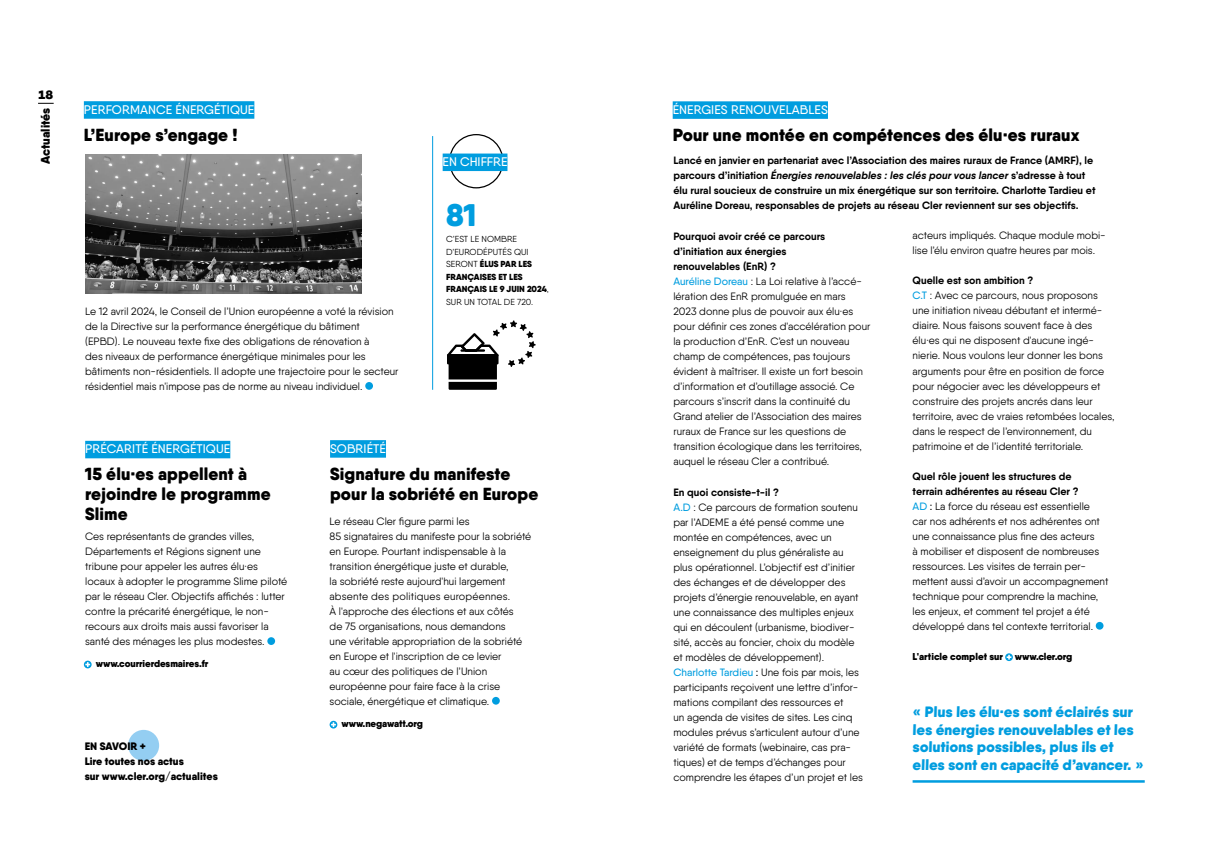
<style>
.page{position:relative;width:1205px;height:851px;background:#fff}
.page>*{position:absolute;margin:0;border:0;box-sizing:border-box;transform-origin:0 0}
.t1{font:900 31.25px "Qanelas Soft";color:#009ddf}
.t2{font:900 17.5px/20px "Qanelas Soft";letter-spacing:.005em;color:#000}
.t3{font:900 15px/17.5px "Qanelas Soft";color:#009ddf}
.t4{font:500 12.5px "Qanelas Soft";letter-spacing:.005em;color:#fff}
.t5{font:900 12.5px "Qanelas Soft";color:#000}
.t6{font:800 12.5px "Campton";color:#000}
.t7{font:900 10.75px/14.9px "Qanelas Soft";color:#000}
.t8{font:10.62px/15px "Qanelas Soft";color:#000}
.t9{font:700 10.62px/15px "Qanelas Soft";color:#000}
.t10{font:900 10px "Qanelas Soft";letter-spacing:-.01em;color:#000}
.t11{font:8.75px/12.5px "Qanelas Soft";color:#000}
.s1{font-weight:900}
.s2{font-style:italic}
.s3{font-weight:700}
.s4{font-weight:500;color:#009ddf}
.s5{font-weight:500}
</style>
<div class="page">
<svg style="left:38px;top:103px;width:16px;height:1px"></svg>
<div style="left:128px;top:729px;width:31px;height:31px;background:#94cef2;border-radius:50%"></div>
<div style="left:267px;top:637px;width:8px;height:8px;background:#009ddf;border-radius:50%"></div>
<hr style="left:432px;top:136px;width:1px;height:254px;background:#009ddf">
<div style="left:443px;top:153px;width:64px;height:18px;background:#009ddf"></div>
<div style="left:85px;top:441px;width:145px;height:17px;background:#009ddf"></div>
<div style="left:673px;top:101px;width:155px;height:18px;background:#009ddf"></div>
<div style="left:1096px;top:621px;width:7px;height:8px;background:#009ddf;border-radius:50%"></div>
<hr style="left:912px;top:780px;width:232px;height:2px;background:#009ddf">
<div style="left:330px;top:440px;width:56px;height:17px;background:#009ddf"></div>
<div style="left:492px;top:696px;width:8px;height:8px;background:#009ddf;border-radius:50%"></div>
<svg style="left:330px;top:720px;width:7px;height:8px"></svg>
<svg style="left:331px;top:722px;width:5px;height:5px"></svg>
<svg style="left:84px;top:660px;width:8px;height:8px"></svg>
<svg style="left:85px;top:662px;width:5px;height:4px"></svg>
<div style="left:365px;top:382px;width:8px;height:8px;background:#009ddf;border-radius:50%"></div>
<div style="left:84px;top:101px;width:170px;height:18px;background:#009ddf"></div>
<img style="left:85px;top:154px;width:276px;height:140px">
<svg style="left:447px;top:320px;width:89px;height:70px"></svg>
<svg style="left:1005px;top:653px;width:8px;height:8px"></svg>
<svg style="left:1006px;top:654px;width:5px;height:5px"></svg>
<p class="t6" style="left:39px;top:86px;width:16px">18</p>
<p class="t5" style="left:37px;top:164px;width:58px;rotate:-90deg">Actualités</p>
<p class="t4" style="left:84px;top:102px;width:172px">PERFORMANCE ÉNERGÉTIQUE</p>
<h2 class="t2" style="left:84px;top:124px;width:155px">L’Europe s’engage !</h2>
<p class="t8" style="left:85px;top:303px;width:315px">Le 12 avril 2024, le Conseil de l’Union européenne a voté la révision de la Directive sur la performance énergétique du bâtiment<br>(EPBD). Le nouveau texte fixe des obligations de rénovation à<br>des niveaux de performance énergétique minimales pour les bâtiments non-résidentiels. Il adopte une trajectoire pour le secteur résidentiel mais n'impose pas de norme au niveau individuel.</p>
<p class="t4" style="left:443px;top:154px;width:66px">EN CHIFFRE</p>
<h1 class="t1" style="left:446px;top:195px;width:32px">81</h1>
<p class="t11" style="left:446px;top:233px;width:104px">C’EST LE NOMBRE<br>D’EURODÉPUTÉS QUI<br>SERONT <span class="s1">ÉLUS PAR LES<br>FRANÇAISES ET LES<br>FRANÇAIS LE 9 JUIN 2024</span>,<br>SUR UN TOTAL DE 720.</p>
<p class="t4" style="left:85px;top:441px;width:147px">PRÉCARITÉ ÉNERGÉTIQUE</p>
<h2 class="t2" style="left:85px;top:464px;width:187px">15 élu·es appellent à rejoindre le programme<br>Slime</h2>
<p class="t8" style="left:85px;top:528px;width:203px">Ces représentants de grandes villes, Départements et Régions signent une tribune pour appeler les autres élu·es locaux à adopter le programme Slime piloté par le réseau Cler. Objectifs affichés : lutter contre la précarité énergétique, le non&shy;recours aux droits mais aussi favoriser la santé des ménages les plus modestes.</p>
<p class="t10" style="left:96px;top:657px;width:114px">www.courrierdesmaires.fr</p>
<p class="t7" style="left:85px;top:738px;width:135px">EN SAVOIR +<br>Lire toutes nos actus<br>sur www.cler.org/actualites</p>
<p class="t4" style="left:330px;top:440px;width:57px">SOBRIÉTÉ</p>
<h2 class="t2" style="left:330px;top:463px;width:210px">Signature du manifeste pour la sobriété en Europe</h2>
<p class="t8" style="left:330px;top:513px;width:203px">Le réseau Cler figure parmi les<br>85 signataires du manifeste pour la sobriété en Europe. Pourtant indispensable à la transition énergétique juste et durable,<br>la sobriété reste aujourd'hui largement absente des politiques européennes.<br>À l'approche des élections et aux côtés<br>de 75 organisations, nous demandons<br>une véritable appropriation de la sobriété en Europe et l'inscription de ce levier<br>au cœur des politiques de l’Union européenne pour faire face à la crise sociale, énergétique et climatique.</p>
<p class="t10" style="left:342px;top:717px;width:83px">www.negawatt.org</p>
<p class="t4" style="left:673px;top:102px;width:157px">ÉNERGIES RENOUVELABLES</p>
<h2 class="t2" style="left:673px;top:125px;width:408px">Pour une montée en compétences des élu·es ruraux</h2>
<p class="t9" style="left:673px;top:153px;width:423px">Lancé en janvier en partenariat avec l’Association des maires ruraux de France (AMRF), le parcours d’initiation <span class="s2">Énergies renouvelables : les clés pour vous lancer</span> s’adresse à tout élu rural soucieux de construire un mix énergétique sur son territoire. Charlotte Tardieu et Auréline Doreau, responsables de projets au réseau Cler reviennent sur ses objectifs.</p>
<p class="t8" style="left:673px;top:229px;width:199px"><span class="s3">Pourquoi avoir créé ce parcours d’initiation aux énergies<br>renouvelables (EnR) ?<br></span><span class="s4">Auréline Doreau</span> : La Loi relative à l’accé&shy;lération des EnR promulguée en mars 2023 donne plus de pouvoir aux élu·es pour définir ces zones d'accélération pour la production d’EnR. C’est un nouveau champ de compétences, pas toujours évident à maîtriser. Il existe un fort besoin d’information et d’outillage associé. Ce parcours s’inscrit dans la continuité du Grand atelier de l’Association des maires ruraux de France sur les questions de transition écologique dans les territoires, auquel le réseau Cler a contribué.</p>
<p class="t8" style="left:673px;top:484px;width:191px"><span class="s3">En quoi consiste-t-il ?<br></span><span class="s4">A.D</span> : Ce parcours de formation soutenu par l’ADEME a été pensé comme une montée en compétences, avec un enseignement du plus généraliste au plus opérationnel. L’objectif est d’initier des échanges et de développer des projets d’énergie renouvelable, en ayant une connaissance des multiples enjeux qui en découlent (urbanisme, biodiver&shy;sité, accès au foncier, choix du modèle et modèles de développement).<br><span class="s4">Charlotte Tardieu</span> <span class="s5">:</span> Une fois par mois, les participants reçoivent une lettre d’infor&shy;mations compilant des ressources et<br>un agenda de visites de sites. Les cinq modules prévus s’articulent autour d’une variété de formats (webinaire, cas pra&shy;tiques) et de temps d’échanges pour comprendre les étapes d’un projet et les</p>
<p class="t8" style="left:912px;top:228px;width:195px">acteurs impliqués. Chaque module mobi&shy;lise l’élu environ quatre heures par mois.</p>
<p class="t8" style="left:912px;top:273px;width:203px"><span class="s3">Quelle est son ambition ?<br></span><span class="s4">C.T</span> : Avec ce parcours, nous proposons une initiation niveau débutant et intermé&shy;diaire. Nous faisons souvent face à des élu·es qui ne disposent d'aucune ingé&shy;nierie. Nous voulons leur donner les bons arguments pour être en position de force pour négocier avec les développeurs et construire des projets ancrés dans leur territoire, avec de vraies retombées locales, dans le respect de l’environnement, du patrimoine et de l’identité territoriale.</p>
<p class="t8" style="left:912px;top:468px;width:197px"><span class="s3">Quel rôle jouent les structures de<br>terrain adhérentes au réseau Cler ?<br></span><span class="s4">AD</span> <span class="s5">:</span> La force du réseau est essentielle<br>car nos adhérents et nos adhérentes ont une connaissance plus fine des acteurs<br>à mobiliser et disposent de nombreuses ressources. Les visites de terrain per&shy;mettent aussi d’avoir un accompagnement technique pour comprendre la machine, les enjeux, et comment tel projet a été développé dans tel contexte territorial.</p>
<p class="t10" style="left:912px;top:650px;width:161px">L'article complet sur www.cler.org</p>
<h3 class="t3" style="left:912px;top:702px;width:233px">« Plus les élu·es sont éclairés sur les énergies renouvelables et les solutions possibles, plus ils et elles sont en capacité d’avancer. »</h3>
</div>
